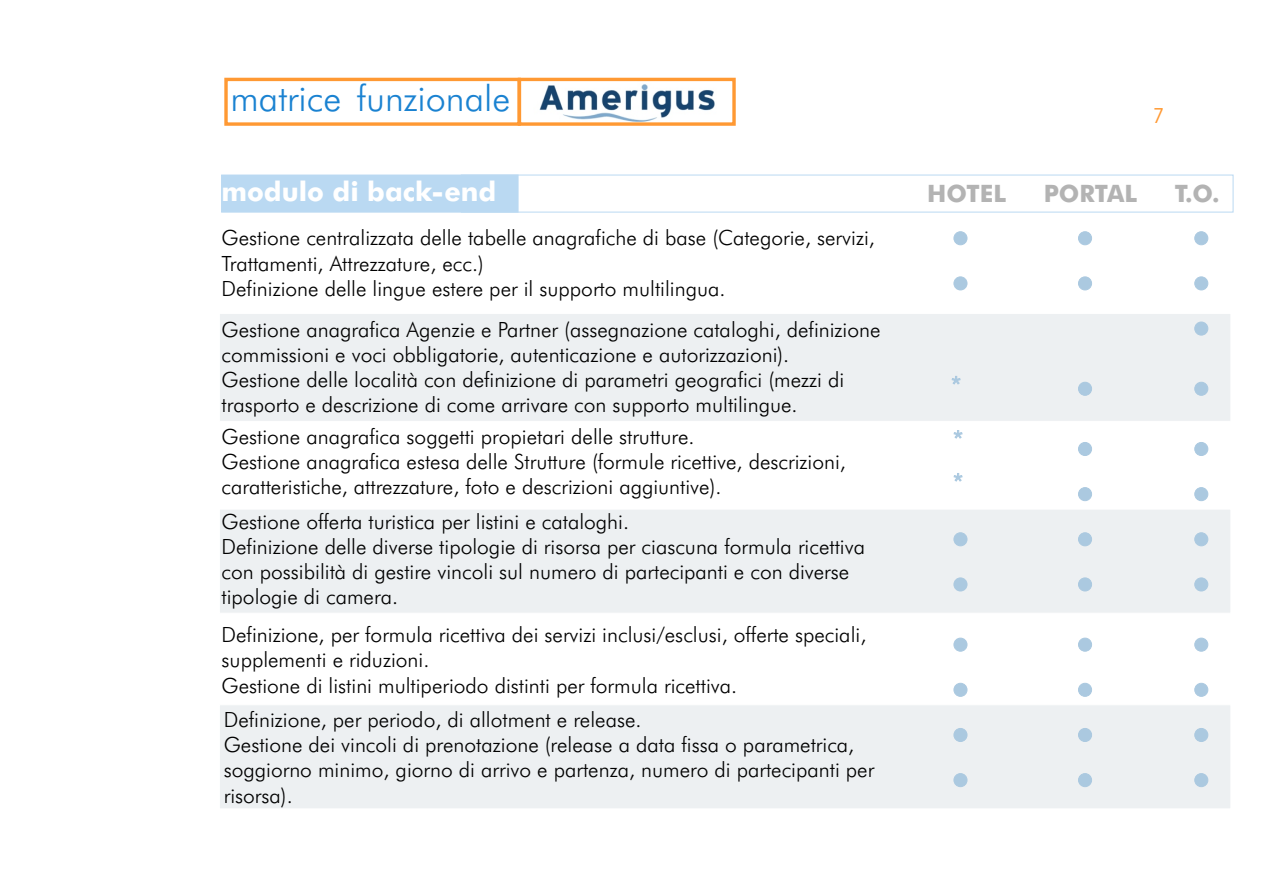
<style>
.page{position:relative;width:1263px;height:894px;background:#fff}
.page>*{position:absolute;margin:0;border:0;box-sizing:border-box;transform-origin:0 0}
.t1{font:36px "Futura Lt BT";color:#1a82d1}
.t2{font:700 27px "Futura Md BT";color:#fff}
.t3{font:700 24px "Futura Md BT";color:#b3b3b3}
.t4{font:21px/25.2px "Futura Lt BT";color:#000}
.t5{font:21px/43px "Avant Garde Bk BT";color:#abc9e0}
.t6{font:21px "Avant Garde Bk BT";color:#f93}
</style>
<div class="page">
<div style="left:221px;top:175px;width:297px;height:37px;background:#bad9f2"></div>
<img style="left:539px;top:84px;width:176px;height:38px">
<div style="left:518px;top:78px;width:218px;height:48px;border:3px solid #f93"></div>
<div style="left:224px;top:78px;width:297px;height:48px;border:3px solid #f93"></div>
<div style="left:461px;top:175px;width:772px;height:37px;border:1px solid #bad9f2"></div>
<div style="left:219px;top:313px;width:1012px;height:109px;background:#edf0f2;border:1px solid #fff"></div>
<div style="left:954px;top:232px;width:13px;height:13px;background:#abc9e0;border:1px solid #abc9e0;border-radius:50%"></div>
<div style="left:1078px;top:232px;width:14px;height:13px;background:#abc9e0;border:1px solid #abc9e0;border-radius:50%"></div>
<div style="left:1195px;top:232px;width:13px;height:13px;background:#abc9e0;border:1px solid #abc9e0;border-radius:50%"></div>
<div style="left:954px;top:277px;width:13px;height:13px;background:#abc9e0;border:1px solid #abc9e0;border-radius:50%"></div>
<div style="left:1078px;top:277px;width:14px;height:13px;background:#abc9e0;border:1px solid #abc9e0;border-radius:50%"></div>
<div style="left:1195px;top:277px;width:13px;height:13px;background:#abc9e0;border:1px solid #abc9e0;border-radius:50%"></div>
<div style="left:219px;top:509px;width:1012px;height:104px;background:#edf0f2;border:1px solid #fff"></div>
<div style="left:1195px;top:322px;width:13px;height:13px;background:#abc9e0;border:1px solid #abc9e0;border-radius:50%"></div>
<div style="left:1078px;top:382px;width:14px;height:13px;background:#abc9e0;border:1px solid #abc9e0;border-radius:50%"></div>
<div style="left:1195px;top:382px;width:13px;height:13px;background:#abc9e0;border:1px solid #abc9e0;border-radius:50%"></div>
<div style="left:219px;top:705px;width:1012px;height:104px;background:#edf0f2;border:1px solid #fff"></div>
<div style="left:1078px;top:442px;width:14px;height:14px;background:#abc9e0;border:1px solid #abc9e0;border-radius:50%"></div>
<div style="left:1195px;top:442px;width:13px;height:14px;background:#abc9e0;border:1px solid #abc9e0;border-radius:50%"></div>
<div style="left:1078px;top:487px;width:14px;height:14px;background:#abc9e0;border:1px solid #abc9e0;border-radius:50%"></div>
<div style="left:1195px;top:487px;width:13px;height:14px;background:#abc9e0;border:1px solid #abc9e0;border-radius:50%"></div>
<div style="left:954px;top:533px;width:13px;height:13px;background:#abc9e0;border:1px solid #abc9e0;border-radius:50%"></div>
<div style="left:1078px;top:533px;width:14px;height:13px;background:#abc9e0;border:1px solid #abc9e0;border-radius:50%"></div>
<div style="left:1195px;top:533px;width:13px;height:13px;background:#abc9e0;border:1px solid #abc9e0;border-radius:50%"></div>
<div style="left:954px;top:578px;width:13px;height:13px;background:#abc9e0;border:1px solid #abc9e0;border-radius:50%"></div>
<div style="left:1078px;top:578px;width:14px;height:13px;background:#abc9e0;border:1px solid #abc9e0;border-radius:50%"></div>
<div style="left:1195px;top:578px;width:13px;height:13px;background:#abc9e0;border:1px solid #abc9e0;border-radius:50%"></div>
<div style="left:954px;top:638px;width:13px;height:13px;background:#abc9e0;border:1px solid #abc9e0;border-radius:50%"></div>
<div style="left:1078px;top:638px;width:14px;height:13px;background:#abc9e0;border:1px solid #abc9e0;border-radius:50%"></div>
<div style="left:1195px;top:638px;width:13px;height:13px;background:#abc9e0;border:1px solid #abc9e0;border-radius:50%"></div>
<div style="left:954px;top:683px;width:13px;height:14px;background:#abc9e0;border:1px solid #abc9e0;border-radius:50%"></div>
<div style="left:1078px;top:683px;width:14px;height:14px;background:#abc9e0;border:1px solid #abc9e0;border-radius:50%"></div>
<div style="left:1195px;top:683px;width:13px;height:14px;background:#abc9e0;border:1px solid #abc9e0;border-radius:50%"></div>
<div style="left:954px;top:728px;width:13px;height:14px;background:#abc9e0;border:1px solid #abc9e0;border-radius:50%"></div>
<div style="left:1078px;top:728px;width:14px;height:14px;background:#abc9e0;border:1px solid #abc9e0;border-radius:50%"></div>
<div style="left:1195px;top:728px;width:13px;height:14px;background:#abc9e0;border:1px solid #abc9e0;border-radius:50%"></div>
<div style="left:954px;top:773px;width:13px;height:14px;background:#abc9e0;border:1px solid #abc9e0;border-radius:50%"></div>
<div style="left:1078px;top:773px;width:14px;height:14px;background:#abc9e0;border:1px solid #abc9e0;border-radius:50%"></div>
<div style="left:1195px;top:773px;width:13px;height:14px;background:#abc9e0;border:1px solid #abc9e0;border-radius:50%"></div>
<h1 class="t1" style="left:231px;top:84px;width:281px">matrice funzionale</h1>
<p class="t6" style="left:1152px;top:107px;width:13px">7</p>
<p class="t2" style="left:222px;top:181px;width:276px">modulo di back-end</p>
<p class="t3" style="left:927px;top:184px;width:81px">HOTEL</p>
<p class="t3" style="left:1044px;top:184px;width:95px">PORTAL</p>
<p class="t3" style="left:1175px;top:184px;width:46px">T.O.</p>
<p class="t4" style="left:222px;top:227px;width:655px">Gestione centralizzata delle tabelle anagrafiche di base (Categorie, servizi,<br>Trattamenti, Attrezzature, ecc.)<br>Definizione delle lingue estere per il supporto multilingua.</p>
<p class="t4" style="left:222px;top:319px;width:660px">Gestione anagrafica Agenzie e Partner (assegnazione cataloghi, definizione commissioni e voci obbligatorie, autenticazione e autorizzazioni).<br>Gestione delle località con definizione di parametri geografici (mezzi di trasporto e descrizione di come arrivare con supporto multilingue.</p>
<p class="t4" style="left:222px;top:426px;width:626px">Gestione anagrafica soggetti propietari delle strutture.<br>Gestione anagrafica estesa delle Strutture (formule ricettive, descrizioni, caratteristiche, attrezzature, foto e descrizioni aggiuntive).</p>
<p class="t4" style="left:222px;top:511px;width:645px">Gestione offerta turistica per listini e cataloghi.<br>Definizione delle diverse tipologie di risorsa per ciascuna formula ricettiva con possibilità di gestire vincoli sul numero di partecipanti e con diverse tipologie di camera.</p>
<p class="t4" style="left:222px;top:624px;width:646px">Definizione, per formula ricettiva dei servizi inclusi/esclusi, offerte speciali, supplementi e riduzioni.<br>Gestione di listini multiperiodo distinti per formula ricettiva.</p>
<p class="t4" style="left:224px;top:709px;width:652px">Definizione, per periodo, di allotment e release.<br>Gestione dei vincoli di prenotazione (release a data fissa o parametrica, soggiorno minimo, giorno di arrivo e partenza, numero di partecipanti per risorsa).</p>
<p class="t5" style="left:953px;top:418px;width:12px">* *</p>
</div>
